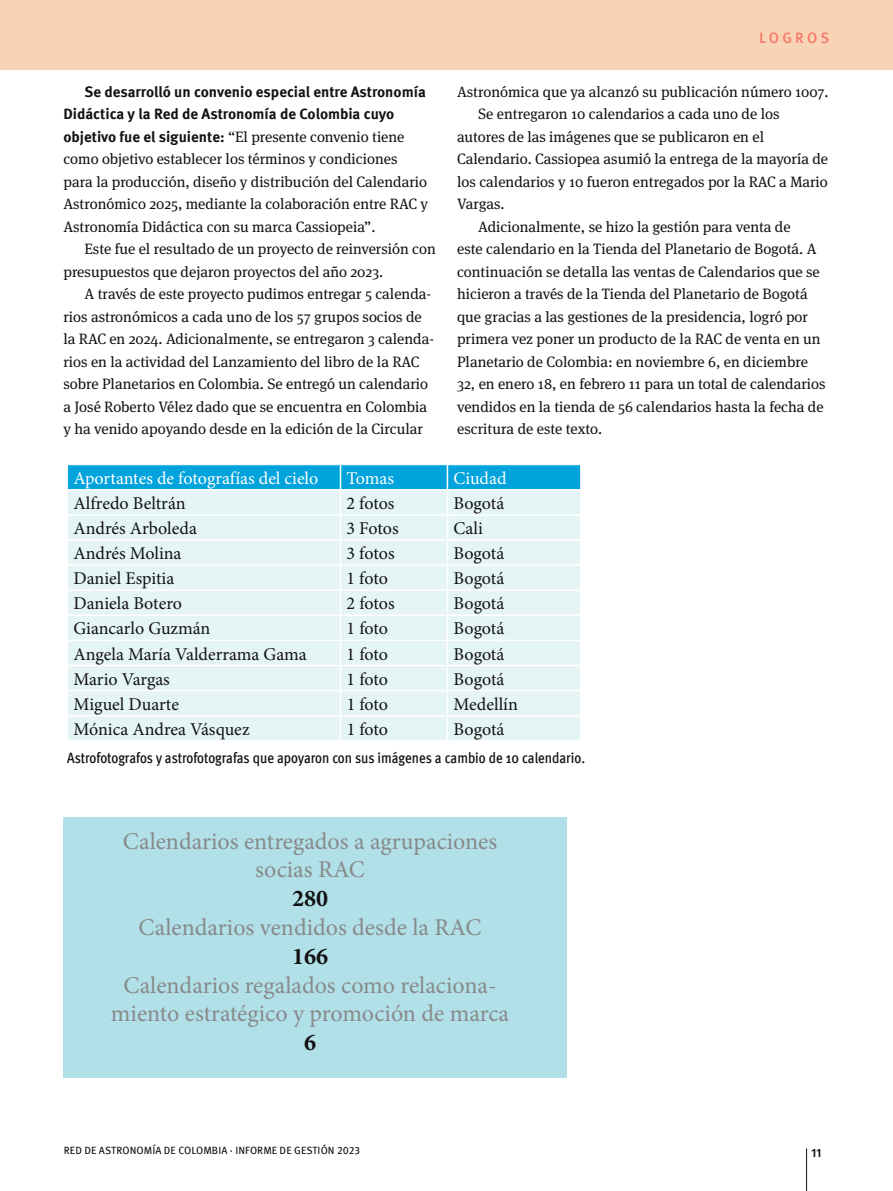
<style>
.page{position:relative;width:893px;height:1191px;background:#fff}
.page>*{position:absolute;margin:0;border:0;box-sizing:border-box;transform-origin:0 0}
.t1{font:24px/28.8px "Minion Pro";color:#888a8a;text-align:center}
.t2{font:700 24px "Minion Pro";color:#121212}
.t3{font:18px "Minion Pro";letter-spacing:-.005em;color:#121212}
.t4{font:18px "Minion Pro";color:#fff}
.t5{font:15px/22.5px "Meta Serif Pro";color:#121212}
.t6{font:700 15px/22.5px "Meta Pro";color:#121212}
.t7{font:500 condensed 15px "Meta Pro";letter-spacing:-.005em;color:#121212}
.t8{font:500 15px "Meta Pro";letter-spacing:.21em;color:#f6796d}
.t9{font:700 12px "Meta Pro";color:#121212}
.t10{font:10.5px "Meta Pro";letter-spacing:.01em;color:#121212}
.s1{font-family:"Meta Pro";font-weight:700}
</style>
<div class="page">
<hr style="left:806px;top:1148px;width:1px;height:43px;background:#121212">
<div style="left:0;top:0;width:893px;height:69px;background:#f6d4b5"></div>
<svg style="left:67px;top:465px;width:514px;height:275px;background:#d2edf3"></svg>
<div style="left:64px;top:816px;width:503px;height:261px;background:#b1e0e8"></div>
<p class="t8" style="left:759px;top:26px;width:72px">LOGROS</p>
<p class="t6" style="left:63px;top:79px;width:364px;text-indent:21px">Se desarrolló un convenio especial entre Astronomía<br>Didáctica y la Red de Astronomía de Colombia cuyo</p>
<p class="t5" style="left:63px;top:124px;width:366px"><span class="s1">objetivo fue el siguiente:</span> “El presente convenio tiene como objetivo establecer los términos y condiciones para la producción, diseño y distribución del Calendario Astronómico 2025, mediante la colaboración entre RAC y Astronomía Didáctica con su marca Cassiopeia”.</p>
<p class="t5" style="left:63px;top:237px;width:374px;text-indent:21px">Este fue el resultado de un proyecto de reinversión con presupuestos que dejaron proyectos del año 2023.</p>
<p class="t5" style="left:63px;top:282px;width:372px;text-indent:21px">A través de este proyecto pudimos entregar 5 calenda&shy;rios astronómicos a cada uno de los 57 grupos socios de la RAC en 2024. Adicionalmente, se entregaron 3 calenda&shy;rios en la actividad del Lanzamiento del libro de la RAC sobre Planetarios en Colombia. Se entregó un calendario a José Roberto Vélez dado que se encuentra en Colombia y ha venido apoyando desde en la edición de la Circular</p>
<p class="t4" style="left:73px;top:466px;width:246px">Aportantes de fotografías del cielo</p>
<p class="t4" style="left:346px;top:466px;width:49px">Tomas</p>
<p class="t4" style="left:453px;top:466px;width:55px">Ciudad</p>
<p class="t3" style="left:73px;top:491px;width:114px">Alfredo Beltrán</p>
<p class="t3" style="left:347px;top:491px;width:50px">2 fotos</p>
<p class="t3" style="left:453px;top:491px;width:52px">Bogotá</p>
<p class="t3" style="left:73px;top:516px;width:125px">Andrés Arboleda</p>
<p class="t3" style="left:347px;top:516px;width:54px">3 Fotos</p>
<p class="t3" style="left:453px;top:516px;width:31px">Cali</p>
<p class="t3" style="left:73px;top:541px;width:110px">Andrés Molina</p>
<p class="t3" style="left:347px;top:541px;width:50px">3 fotos</p>
<p class="t3" style="left:453px;top:541px;width:52px">Bogotá</p>
<p class="t3" style="left:73px;top:566px;width:102px">Daniel Espitia</p>
<p class="t3" style="left:347px;top:566px;width:43px">1 foto</p>
<p class="t3" style="left:454px;top:566px;width:52px">Bogotá</p>
<p class="t3" style="left:73px;top:591px;width:110px">Daniela Botero</p>
<p class="t3" style="left:347px;top:591px;width:50px">2 fotos</p>
<p class="t3" style="left:454px;top:591px;width:52px">Bogotá</p>
<p class="t3" style="left:73px;top:616px;width:138px">Giancarlo Guzmán</p>
<p class="t3" style="left:347px;top:616px;width:43px">1 foto</p>
<p class="t3" style="left:454px;top:616px;width:52px">Bogotá</p>
<p class="t3" style="left:73px;top:641px;width:235px">Angela María Valderrama Gama</p>
<p class="t3" style="left:347px;top:641px;width:43px">1 foto</p>
<p class="t3" style="left:454px;top:641px;width:52px">Bogotá</p>
<p class="t3" style="left:73px;top:667px;width:98px">Mario Vargas</p>
<p class="t3" style="left:347px;top:667px;width:43px">1 foto</p>
<p class="t3" style="left:454px;top:667px;width:52px">Bogotá</p>
<p class="t3" style="left:74px;top:692px;width:107px">Miguel Duarte</p>
<p class="t3" style="left:347px;top:692px;width:43px">1 foto</p>
<p class="t3" style="left:454px;top:692px;width:66px">Medellín</p>
<p class="t3" style="left:74px;top:717px;width:178px">Mónica Andrea Vásquez</p>
<p class="t3" style="left:347px;top:717px;width:43px">1 foto</p>
<p class="t3" style="left:454px;top:717px;width:52px">Bogotá</p>
<p class="t5" style="left:457px;top:79px;width:373px">Astronómica que ya alcanzó su publicación número 1007.</p>
<p class="t5" style="left:478px;top:102px;width:303px">Se entregaron 10 calendarios a cada uno de los</p>
<p class="t5" style="left:457px;top:124px;width:308px">autores de las imágenes que se publicaron en el</p>
<p class="t5" style="left:457px;top:147px;width:373px">Calendario. Cassiopea asumió la entrega de la mayoría de</p>
<p class="t5" style="left:457px;top:169px;width:372px">los calendarios y 10 fueron entregados por la RAC a Mario</p>
<p class="t5" style="left:457px;top:192px;width:49px">Vargas.</p>
<p class="t5" style="left:478px;top:214px;width:314px">Adicionalmente, se hizo la gestión para venta de</p>
<p class="t5" style="left:457px;top:237px;width:361px">este calendario en la Tienda del Planetario de Bogotá. A</p>
<p class="t5" style="left:457px;top:259px;width:364px">continuación se detalla las ventas de Calendarios que se</p>
<p class="t5" style="left:457px;top:282px;width:352px">hicieron a través de la Tienda del Planetario de Bogotá</p>
<p class="t5" style="left:457px;top:304px;width:352px">que gracias a las gestiones de la presidencia, logró por</p>
<p class="t5" style="left:457px;top:327px;width:365px">primera vez poner un producto de la RAC de venta en un</p>
<p class="t5" style="left:457px;top:349px;width:352px">Planetario de Colombia: en noviembre 6, en diciembre</p>
<p class="t5" style="left:457px;top:372px;width:370px">32, en enero 18, en febrero 11 para un total de calendarios</p>
<p class="t5" style="left:457px;top:394px;width:368px">vendidos en la tienda de 56 calendarios hasta la fecha de</p>
<p class="t5" style="left:457px;top:417px;width:147px">escritura de este texto.</p>
<p class="t7" style="left:67px;top:747px;width:519px">Astrofotografos y astrofotografas que apoyaron con sus imágenes a cambio de 10 calendario.</p>
<h1 class="t1" style="left:123px;top:826px;width:376px">Calendarios entregados a agrupaciones socias RAC</h1>
<h1 class="t2" style="left:292px;top:881px;width:37px">280</h1>
<h1 class="t1" style="left:139px;top:913px;width:344px">Calendarios vendidos desde la RAC</h1>
<h1 class="t2" style="left:292px;top:939px;width:37px">166</h1>
<h1 class="t1" style="left:111px;top:970px;width:400px">Calendarios regalados como relaciona&shy;miento estratégico y promoción de marca</h1>
<h1 class="t2" style="left:304px;top:1025px;width:13px">6</h1>
<p class="t10" style="left:64px;top:1142px;width:298px">RED DE ASTRONOMÍA DE COLOMBIA · INFORME DE GESTIÓN 2023</p>
<p class="t9" style="left:811px;top:1143px;width:12px">11</p>
</div>
